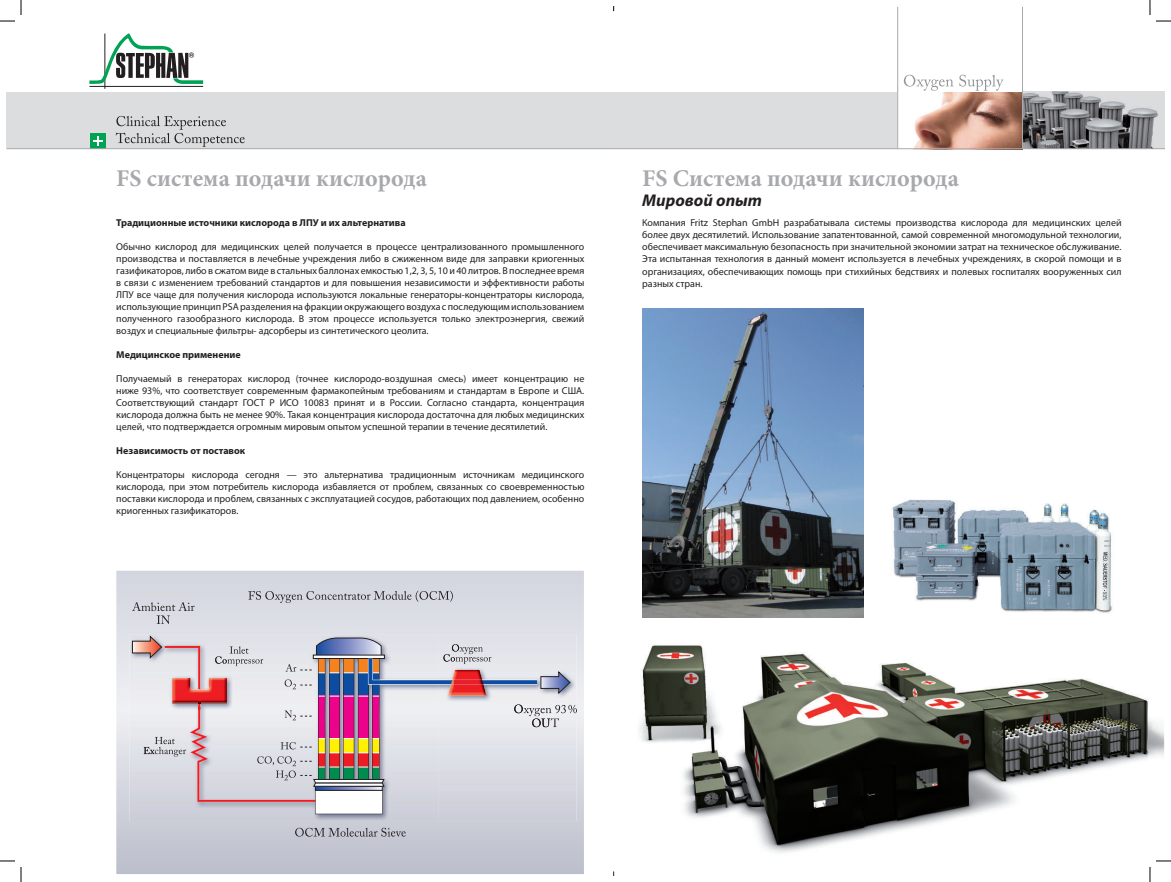
<style>
.page{position:relative;width:1171px;height:882px;background:#fff}
.page>*{position:absolute;margin:0;border:0;box-sizing:border-box;transform-origin:0 0}
.t1{font:700 24px "Minion Pro";color:#a8a9ad}
.t2{font:italic 700 17px "Myriad Pro";color:#231f20}
.t3{font:10px/12px "Myriad Pro";color:#231f20;text-align:justify}
.t4{font:700 10px "Myriad Pro";color:#231f20}
</style>
<div class="page">
<div style="left:7px;top:92px;width:606px;height:57px;background:#dcdddf"></div>
<hr style="left:105px;top:34px;width:1px;height:55px;background:#231f20">
<hr style="left:89px;top:86px;width:114px;height:1px;background:#231f20">
<svg style="left:89px;top:33px;width:114px;height:51px"></svg>
<svg style="left:116px;top:116px;width:129px;height:31px"></svg>
<div style="left:90px;top:133px;width:15px;height:15px;background:#00a253"></div>
<svg style="left:93px;top:136px;width:9px;height:10px"></svg>
<hr style="left:7px;top:148px;width:606px;height:1px;background:#a8a9ad">
<img style="left:116px;top:570px;width:468px;height:303px">
<svg style="left:248px;top:590px;width:205px;height:12px;background:#babbc2"></svg>
<svg style="left:132px;top:601px;width:62px;height:22px"></svg>
<svg style="left:295px;top:827px;width:111px;height:9px"></svg>
<img style="left:129px;top:633px;width:447px;height:187px">
<svg style="left:132px;top:635px;width:444px;height:178px;background:#d2c7d0"></svg>
<img style="left:639px;top:644px;width:524px;height:209px">
<img style="left:642px;top:308px;width:221px;height:309px">
<img style="left:892px;top:499px;width:221px;height:114px">
<div style="left:614px;top:92px;width:549px;height:57px;background:#dcdddf"></div>
<img style="left:898px;top:92px;width:261px;height:56px">
<svg style="left:903px;top:75px;width:100px;height:16px"></svg>
<hr style="left:897px;top:7px;width:1px;height:142px;background:#a8a9ad">
<hr style="left:1021px;top:7px;width:1px;height:142px;background:#a8a9ad">
<hr style="left:614px;top:148px;width:549px;height:1px;background:#a8a9ad">
<svg style="left:0;top:0;width:22px;height:22px"></svg>
<svg style="left:0;top:860px;width:22px;height:21px"></svg>
<svg style="left:1149px;top:0;width:21px;height:22px"></svg>
<svg style="left:1149px;top:860px;width:21px;height:21px"></svg>
<h1 class="t1" style="left:116px;top:161px;width:312px">FS система подачи кислорода</h1>
<p class="t4" style="left:116px;top:216px;width:291px">Традиционные источники кислорода в ЛПУ и их альтернатива</p>
<p class="t3" style="left:116px;top:240px;width:469px">Обычно кислород для медицинских целей получается в процессе централизованного промышленного производства и поставляется в лечебные учреждения либо в сжиженном виде для заправки криогенных газификаторов, либо в сжатом виде в стальных баллонах емкостью 1,2, 3, 5, 10 и 40 литров. В последнее время в связи с изменением требований стандартов и для повышения независимости и эффективности работы ЛПУ все чаще для получения кислорода используются локальные генераторы-концентраторы кислорода, использующие принцип PSA разделения на фракции окружающего воздуха с последующим использованием полученного газообразного кислорода. В этом процессе используется только электроэнергия, свежий воздух и специальные фильтры- адсорберы из синтетического цеолита.</p>
<p class="t4" style="left:116px;top:348px;width:126px">Медицинское применение</p>
<p class="t3" style="left:116px;top:372px;width:469px">Получаемый в генераторах кислород (точнее кислородо-воздушная смесь) имеет концентрацию не ниже 93%, что соответствует современным фармакопейным требованиям и стандартам в Европе и США.<br>Соответствующий стандарт ГОСТ Р ИСО 10083 принят и в России. Согласно стандарта, концентрация кислорода должна быть не менее 90%. Такая концентрация кислорода достаточна для любых медицинских целей, что подтверждается огромным мировым опытом успешной терапии в течение десятилетий.</p>
<p class="t4" style="left:116px;top:444px;width:130px">Независимость от поставок</p>
<p class="t3" style="left:116px;top:468px;width:469px">Концентраторы кислорода сегодня — это альтернатива традиционным источникам медицинского кислорода, при этом потребитель кислорода избавляется от проблем, связанных со своевременностью поставки кислорода и проблем, связанных с эксплуатацией сосудов, работающих под давлением, особенно криогенных газификаторов.</p>
<h1 class="t1" style="left:642px;top:161px;width:318px">FS Система подачи кислорода</h1>
<h2 class="t2" style="left:642px;top:189px;width:121px">Мировой опыт</h2>
<p class="t3" style="left:642px;top:217px;width:481px">Компания Fritz Stephan GmbH разрабатывала системы производства кислорода для медицинских целей более двух десятилетий. Использование запатентованной, самой современной многомодульной технологии, обеспечивает максимальную безопасность при значительной экономии затрат на техническое обслуживание.<br>Эта испытанная технология в данный момент используется в лечебных учреждениях, в скорой помощи и в организациях, обеспечивающих помощь при стихийных бедствиях и полевых госпиталях вооруженных сил разных стран.</p>
</div>
